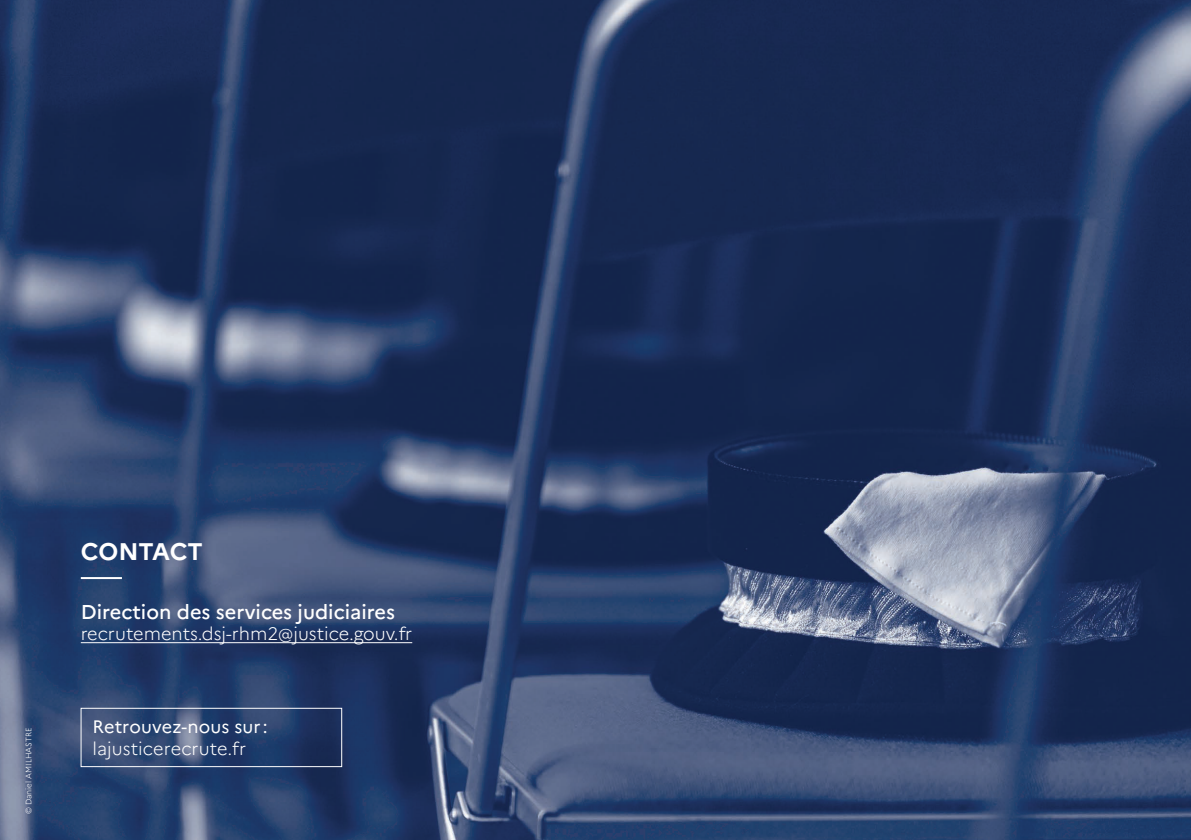
<style>
.page{position:relative;width:1191px;height:840px;background:#fff}
.page>*{position:absolute;margin:0;border:0;box-sizing:border-box;transform-origin:0 0}
.t1{font:700 24px "Marianne";letter-spacing:-.005em;color:#fff}
.t2{font:500 20px "Marianne";color:#fff}
.texte{font:300 18px "Marianne";color:#fff}
.texte-2{font:18px "Marianne";letter-spacing:.005em;color:#fff}
.t3{font:300 8px "Marianne";color:#fff}
</style>
<div class="page">
<img style="left:0;top:0;width:1191px;height:839px">
<hr style="left:81px;top:642px;width:331px;height:1px;background:#fff">
<hr style="left:81px;top:576px;width:41px;height:2px;background:#fff">
<div style="left:81px;top:707px;width:261px;height:59px;border:1px solid #fff"></div>
<p class="t3" style="left:24px;top:814px;width:88px;rotate:-90deg">© Daniel AMILHASTRE</p>
<p class="t1" style="left:81px;top:536px;width:124px">CONTACT</p>
<p class="t2" style="left:81px;top:599px;width:316px">Direction des services judiciaires</p>
<p class="texte" style="left:81px;top:622px;width:333px">recrutements.dsj-rhm2@justice.gouv.fr</p>
<p class="texte-2" style="left:93px;top:715px;width:176px">Retrouvez-nous sur:</p>
<p class="texte" style="left:93px;top:737px;width:155px">lajusticerecrute.fr</p>
</div>
